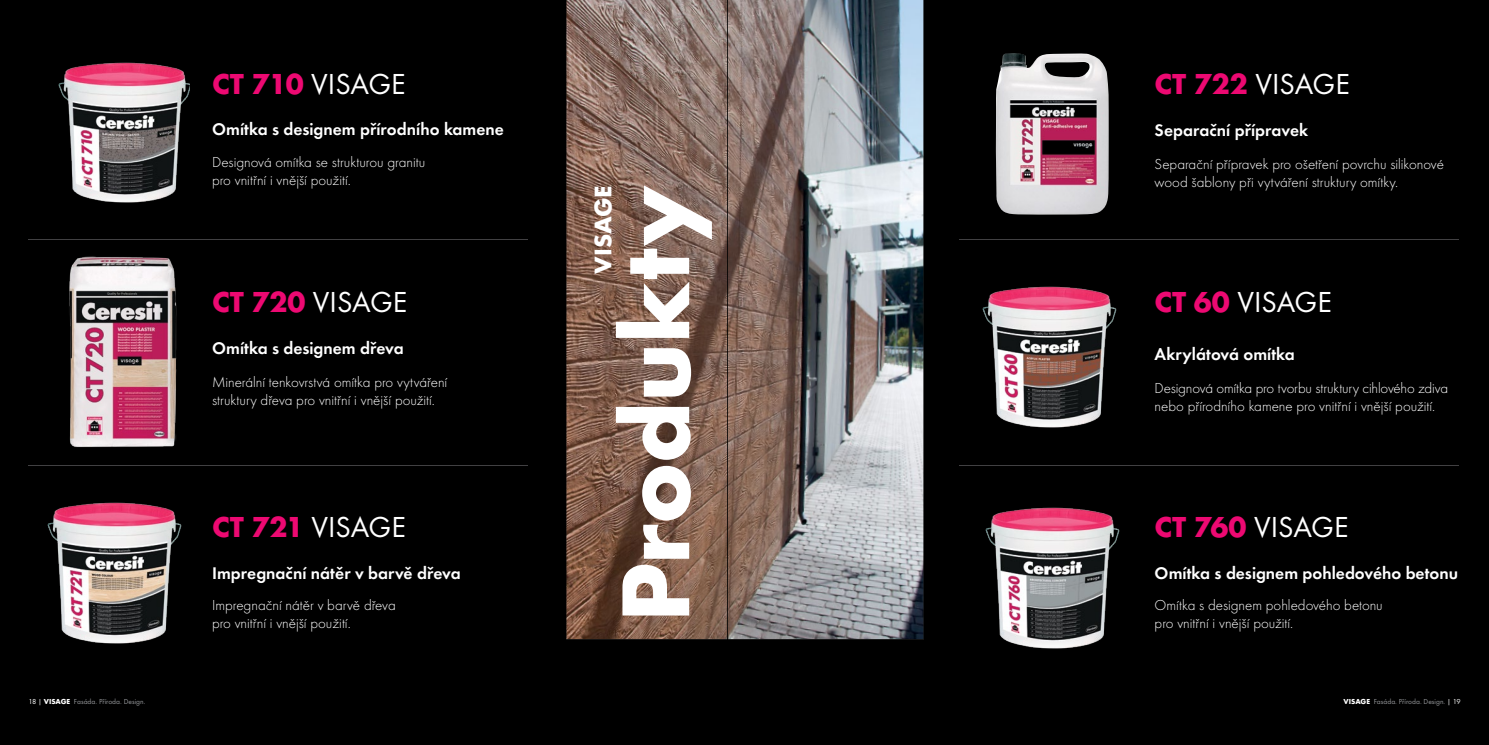
<style>
.page{position:relative;width:1489px;height:745px;background:#fff}
.page>*{position:absolute;margin:0;border:0;box-sizing:border-box;transform-origin:0 0}
.t1{font:700 100px "Futura TOT";letter-spacing:-.005em;color:#fff}
.t2{font:30px "Futura TOT";color:#fff}
.t3{font:700 25px "Futura TOT";color:#fff}
.t4{font:600 17.5px "Futura TOT";color:#fff}
.t5{font:15px/18px "Futura TOT Ligh";color:#fff}
.t6{font:7.5px "Futura TOT";color:#939598}
.s1{font-weight:700;color:#ed0972}
.s2{color:#fff}
.s3{font-weight:700;color:#fff}
</style>
<div class="page">
<div style="left:0;top:0;width:762px;height:744px;background:#000"></div>
<img style="left:566px;top:0;width:161px;height:638px">
<hr style="left:28px;top:239px;width:499px;height:1px;background:#414042">
<hr style="left:28px;top:465px;width:499px;height:1px;background:#414042">
<img style="left:58px;top:62px;width:131px;height:141px">
<img style="left:69px;top:256px;width:108px;height:191px">
<img style="left:47px;top:502px;width:135px;height:142px">
<div style="left:727px;top:0;width:761px;height:744px;background:#000"></div>
<img style="left:982px;top:286px;width:135px;height:142px">
<img style="left:985px;top:507px;width:135px;height:142px">
<img style="left:995px;top:53px;width:113px;height:162px">
<hr style="left:959px;top:239px;width:499px;height:1px;background:#414042">
<hr style="left:959px;top:465px;width:499px;height:1px;background:#414042">
<img style="left:727px;top:0;width:196px;height:638px">
<h2 class="t2" style="left:212px;top:66px;width:195px"><span class="s1">CT 710</span> VISAGE</h2>
<p class="t4" style="left:212px;top:119px;width:293px">Omítka s designem přírodního kamene</p>
<p class="t5" style="left:212px;top:153px;width:215px">Designová omítka se strukturou granitu pro vnitřní i vnější použití.</p>
<h2 class="t2" style="left:212px;top:284px;width:197px"><span class="s1">CT 720</span> VISAGE</h2>
<p class="t4" style="left:212px;top:338px;width:193px">Omítka s designem dřeva</p>
<p class="t5" style="left:212px;top:373px;width:237px">Minerální tenkovrstvá omítka pro vytváření struktury dřeva pro vnitřní i vnější použití.</p>
<h2 class="t2" style="left:212px;top:509px;width:195px"><span class="s1">CT 721</span> VISAGE</h2>
<p class="t4" style="left:212px;top:562px;width:250px">Impregnační nátěr v barvě dřeva</p>
<p class="t5" style="left:212px;top:596px;width:185px">Impregnační nátěr v barvě dřeva pro vnitřní i vnější použití.</p>
<h3 class="t3" style="left:587px;top:273px;width:90px;rotate:-90deg">VISAGE</h3>
<h1 class="t1" style="left:593px;top:622px;width:438px;rotate:-90deg">Produkty</h1>
<h2 class="t2" style="left:1154px;top:66px;width:197px"><span class="s1">CT 722</span> VISAGE</h2>
<p class="t4" style="left:1154px;top:120px;width:155px">Separační přípravek</p>
<p class="t5" style="left:1154px;top:155px;width:291px">Separační přípravek pro ošetření povrchu silikonové wood šablony při vytváření struktury omítky.</p>
<h2 class="t2" style="left:1154px;top:284px;width:179px"><span class="s1">CT 60</span> VISAGE</h2>
<p class="t4" style="left:1154px;top:344px;width:142px">Akrylátová omítka</p>
<p class="t5" style="left:1154px;top:379px;width:295px">Designová omítka pro tvorbu struktury cihlového zdiva nebo přírodního kamene pro vnitřní i vnější použití.</p>
<h2 class="t2" style="left:1154px;top:509px;width:195px"><span class="s1">CT 760</span> VISAGE</h2>
<p class="t4" style="left:1154px;top:562px;width:305px">Omítka s designem pohledového betonu</p>
<p class="t5" style="left:1154px;top:596px;width:230px">Omítka s designem pohledového betonu pro vnitřní i vnější použití.</p>
<p class="t6" style="left:28px;top:696px;width:119px"><span class="s2">18 |</span> <span class="s3">VISAGE</span> Fasáda. Příroda. Design.</p>
<p class="t6" style="left:1343px;top:697px;width:119px"><span class="s3">VISAGE</span> Fasáda. Příroda. Design. <span class="s2">| 19</span></p>
</div>
